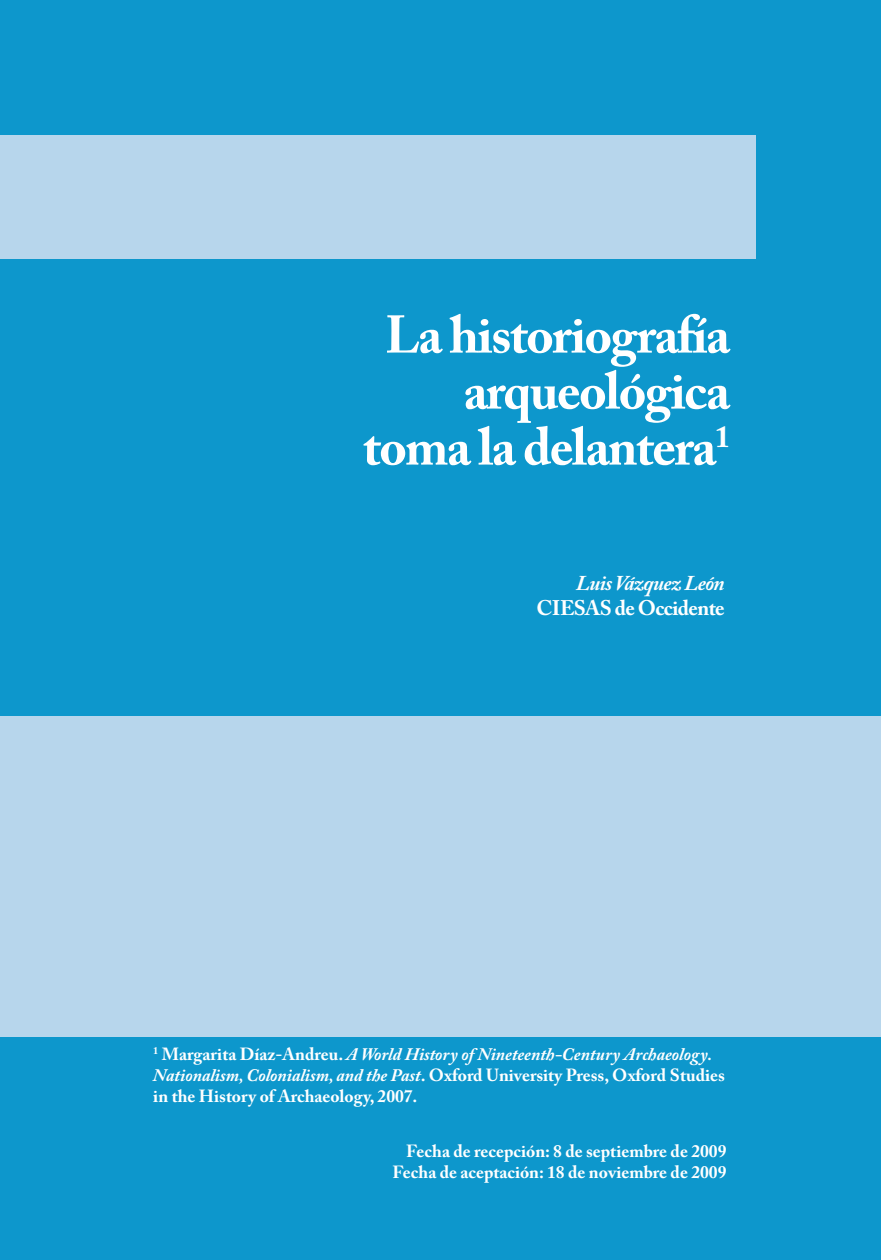
<style>
.page{position:relative;width:882px;height:1260px;background:#fff}
.page>*{position:absolute;margin:0;border:0;box-sizing:border-box;transform-origin:0 0}
._0__Cab_Capítulo{font:700 52.5px/56px "Adobe Caslon Pro";letter-spacing:-.03em;color:#fff;text-align:right}
._2__Nombre_autor{font:700 21px "Adobe Caslon Pro";letter-spacing:-.03em;color:#fff}
._2__Nombre_autor-2{font:italic 700 21px "Adobe Caslon Pro";letter-spacing:-.03em;color:#fff}
._4__Cita_Portadilla{font:700 17.5px/21px "Adobe Caslon Pro";color:#fff}
.s1{font-style:italic}
</style>
<div class="page">
<div style="left:0;top:0;width:881px;height:1260px;background:#0d97cc"></div>
<div style="left:0;top:135px;width:755px;height:123px;background:#b7d6ec"></div>
<div style="left:0;top:716px;width:880px;height:321px;background:#b7d6ec"></div>
<p class="_0__Cab_Capítulo" style="left:385px;top:306px;width:346px">La historiografía arqueológica</p>
<p class="_0__Cab_Capítulo" style="left:363px;top:418px;width:369px">toma la delantera<sup>1</sup></p>
<p class="_2__Nombre_autor-2" style="left:576px;top:570px;width:150px">Luis Vázquez León</p>
<p class="_2__Nombre_autor" style="left:537px;top:595px;width:190px">CIESAS de Occidente</p>
<p class="_4__Cita_Portadilla" style="left:153px;top:1043px;width:573px"><sup>1</sup> Margarita Díaz-Andreu. <span class="s1">A World History of Nineteenth-Century Archaeology.<br>Nationalism, Colonialism, and the Past</span>. Oxford University Press, Oxford Studies in the History of Archaeology, 2007.</p>
<p class="_4__Cita_Portadilla" style="left:406px;top:1141px;width:322px">Fecha de recepción: 8 de septiembre de 2009</p>
<p class="_4__Cita_Portadilla" style="left:393px;top:1162px;width:335px">Fecha de aceptación: 18 de noviembre de 2009</p>
</div>
